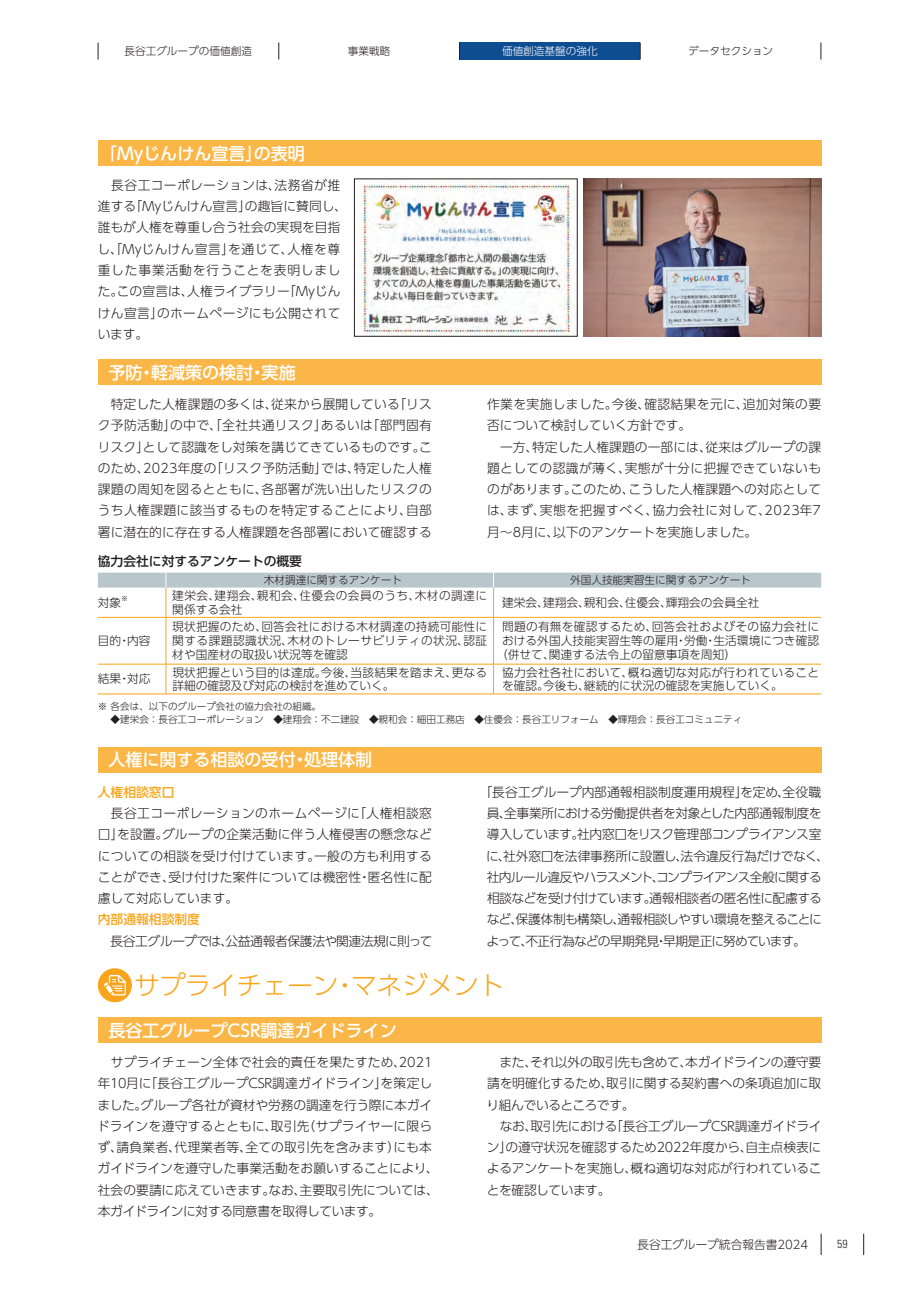
<style>
.page{position:relative;width:919px;height:1289px;background:#fff}
.page>*{position:absolute;margin:0;border:0;box-sizing:border-box;transform-origin:0 0}
.t1{font:300 25.5px "UD Shin Go Pr 6 N";color:#f9a51b}
.t2{font:500 16.95px "UD Shin Go Pr 6 N";color:#fff}
.t3{font:300 12.75px/21.3px "UD Shin Go Pr 6 N";color:#231f20;text-align:justify}
.t4{font:300 12.75px/21.3px "UD Shin Go Pr 6 N";letter-spacing:-.045em;color:#231f20}
.t5{font:300 12.75px/21.3px "UD Shin Go Pr 6 N";letter-spacing:-.02em;color:#231f20}
.t6{font:300 12.75px/21.3px "UD Shin Go Pr 6 N";letter-spacing:.025em;color:#231f20}
.t7{font:300 12.75px "UD Shin Go Pr 6 N";letter-spacing:-.03em;color:#231f20}
.t8{font:500 12.75px "UD Shin Go Pr 6 N";color:#231f20}
.t9{font:500 12.75px "UD Shin Go Pr 6 N";color:#f9a51b}
.t10{font:300 11.7px/13.8px "UD Shin Go Pr 6 N";letter-spacing:.005em;color:#231f20;text-align:justify}
.t11{font:300 11.7px/13.8px "UD Shin Go Pr 6 N";letter-spacing:.025em;color:#231f20}
.t12{font:300 11.7px/13.8px "UD Shin Go Pr 6 N";letter-spacing:.04em;color:#231f20}
.t13{font:300 condensed 11.7px "Univers LT Std";color:#231f20}
.t14{font:300 10.65px "UD Shin Go Pr 6 N";color:#231f20}
.t15{font:300 10.65px "UD Shin Go Pr 6 N";color:#fff}
.t16{font:300 9.6px/12.8px "UD Shin Go Pr 6 N";color:#231f20}
.t17{font:300 6.75px "UD Shin Go Pr 6 N";color:#231f20}
</style>
<div class="page">
<div style="left:98px;top:359px;width:723px;height:26px;background:#fab748"></div>
<div style="left:98px;top:140px;width:723px;height:26px;background:#fab748"></div>
<div style="left:98px;top:747px;width:723px;height:25px;background:#fab748"></div>
<div style="left:98px;top:968px;width:34px;height:34px;background:#f9a51b;border-radius:50%"></div>
<svg style="left:104px;top:975px;width:22px;height:20px"></svg>
<hr style="left:98px;top:617px;width:68px;height:1px;background:#f9a51b">
<hr style="left:166px;top:617px;width:327px;height:1px;background:#f9a51b">
<hr style="left:493px;top:617px;width:328px;height:1px;background:#f9a51b">
<hr style="left:98px;top:693px;width:68px;height:1px;background:#f9a51b">
<hr style="left:166px;top:693px;width:327px;height:1px;background:#f9a51b">
<hr style="left:493px;top:693px;width:328px;height:1px;background:#f9a51b">
<svg style="left:98px;top:572px;width:723px;height:15px;background:#bdc8cf"></svg>
<hr style="left:493px;top:587px;width:1px;height:30px;background:#f9a51b">
<hr style="left:493px;top:617px;width:1px;height:47px;background:#f9a51b">
<svg style="left:493px;top:665px;width:1px;height:28px"></svg>
<hr style="left:98px;top:664px;width:68px;height:1px;background:#f9a51b">
<hr style="left:166px;top:664px;width:327px;height:1px;background:#f9a51b">
<hr style="left:493px;top:664px;width:328px;height:1px;background:#f9a51b">
<hr style="left:166px;top:587px;width:1px;height:30px;background:#f9a51b">
<hr style="left:166px;top:617px;width:1px;height:47px;background:#f9a51b">
<svg style="left:166px;top:664px;width:1px;height:29px"></svg>
<div style="left:98px;top:1017px;width:723px;height:26px;background:#fab748"></div>
<img style="left:584px;top:179px;width:237px;height:157px">
<img style="left:359px;top:181px;width:216px;height:153px">
<div style="left:459px;top:43px;width:181px;height:17px;background:#0f4d91"></div>
<svg style="left:820px;top:43px;width:1px;height:17px"></svg>
<svg style="left:459px;top:43px;width:1px;height:17px"></svg>
<svg style="left:640px;top:43px;width:1px;height:17px"></svg>
<svg style="left:278px;top:43px;width:1px;height:17px"></svg>
<svg style="left:98px;top:43px;width:1px;height:17px"></svg>
<svg style="left:863px;top:1233px;width:1px;height:21px"></svg>
<svg style="left:820px;top:1233px;width:1px;height:21px"></svg>
<p class="t14" style="left:124px;top:42px;width:129px">長谷工グループの価値創造</p>
<p class="t14" style="left:348px;top:42px;width:44px">事業戦略</p>
<p class="t15" style="left:502px;top:42px;width:97px">価値創造基盤の強化</p>
<p class="t14" style="left:688px;top:42px;width:87px">データセクション</p>
<h2 class="t2" style="left:100px;top:139px;width:206px">「Myじんけん宣言」の表明</h2>
<p class="t6" style="left:98px;top:174px;width:251px">　長谷工コーポレーションは、法務省が推進する「Myじんけん宣言」の趣旨に賛同し、誰もが人権を尊重し合う社会の実現を目指し、「Myじんけん宣言」を通じて、人権を尊重した事業活動を行うことを表明しました。この宣言は、人権ライブラリー「Myじんけん宣言」のホームページにも公開されています。</p>
<h2 class="t2" style="left:108px;top:358px;width:189px">予防・軽減策の検討・実施</h2>
<p class="t3" style="left:98px;top:393px;width:335px">　特定した人権課題の多くは、従来から展開している「リスク予防活動」の中で、「全社共通リスク」あるいは「部門固有リスク」として認識をし対策を講じてきているものです。このため、2023年度の「リスク予防活動」では、特定した人権課題の周知を図るとともに、各部署が洗い出したリスクのうち人権課題に該当するものを特定することにより、自部署に潜在的に存在する人権課題を各部署において確認する</p>
<p class="t3" style="left:487px;top:393px;width:335px;text-align:left">作業を実施しました。今後、確認結果を元に、追加対策の要否について検討していく方針です。<br>　一方、特定した人権課題の一部には、従来はグループの課題としての認識が薄く、実態が十分に把握できていないものがあります。このため、こうした人権課題への対応としては、まず、実態を把握すべく、協力会社に対して、2023年7月～8月に、以下のアンケートを実施しました。</p>
<p class="t8" style="left:98px;top:551px;width:206px">協力会社に対するアンケートの概要</p>
<p class="t14" style="left:264px;top:571px;width:140px">木材調達に関するアンケート</p>
<p class="t14" style="left:570px;top:571px;width:182px">外国人技能実習生に関するアンケート</p>
<p class="t10" style="left:98px;top:595px;width:25px">対象</p>
<p class="t17" style="left:121px;top:593px;width:8px">※</p>
<p class="t12" style="left:172px;top:588px;width:316px">建栄会、建翔会、親和会、住優会の会員のうち、木材の調達に関係する会社</p>
<p class="t10" style="left:502px;top:595px;width:259px">建栄会、建翔会、親和会、住優会、輝翔会の会員全社</p>
<p class="t10" style="left:98px;top:633px;width:54px">目的・内容</p>
<p class="t10" style="left:172px;top:619px;width:316px">現状把握のため、回答会社における木材調達の持続可能性に関する課題認識状況、木材のトレーサビリティの状況、認証材や国産材の取扱い状況等を確認</p>
<p class="t11" style="left:502px;top:619px;width:318px">問題の有無を確認するため、回答会社およびその協力会社に</p>
<p class="t10" style="left:502px;top:633px;width:318px">おける外国人技能実習生等の雇用・労働・生活環境につき確認</p>
<p class="t10" style="left:496px;top:647px;width:241px">（併せて、関連する法令上の留意事項を周知）</p>
<p class="t10" style="left:98px;top:671px;width:54px">結果・対応</p>
<p class="t10" style="left:172px;top:664px;width:316px">現状把握という目的は達成。今後、当該結果を踏まえ、更なる詳細の確認及び対応の検討を進めていく。</p>
<p class="t11" style="left:502px;top:664px;width:318px">協力会社各社において、概ね適切な対応が行われていることを確認。今後も、継続的に状況の確認を実施していく。</p>
<p class="t16" style="left:98px;top:700px;width:646px">※ 各会は、以下のグループ会社の協力会社の組織。<br>　 ◆建栄会：長谷工コーポレーション　◆建翔会：不二建設　◆親和会：細田工務店　◆住優会：長谷工リフォーム　◆輝翔会：長谷工コミュニティ</p>
<h2 class="t2" style="left:108px;top:746px;width:265px">人権に関する相談の受付・処理体制</h2>
<p class="t9" style="left:98px;top:781px;width:78px">人権相談窓口</p>
<p class="t3" style="left:98px;top:802px;width:335px">　長谷工コーポレーションのホームページに「人権相談窓口」を設置。グループの企業活動に伴う人権侵害の懸念などについての相談を受け付けています。一般の方も利用することができ、受け付けた案件については機密性・匿名性に配慮して対応しています。</p>
<p class="t9" style="left:98px;top:909px;width:104px">内部通報相談制度</p>
<p class="t7" style="left:98px;top:930px;width:336px">　長谷工グループでは、公益通報者保護法や関連法規に則って</p>
<p class="t4" style="left:486px;top:780px;width:344px;text-indent:-7px">「長谷工グループ内部通報相談制度運用規程」を定め、全役職員、全事業所における労働提供者を対象とした内部通報制度を導入しています。社内窓口をリスク管理部コンプライアンス室に、社外窓口を法律事務所に設置し、法令違反行為だけでなく、社内ルール違反やハラスメント、コンプライアンス全般に関する相談などを受け付けています。通報相談者の匿名性に配慮するなど、保護体制も構築し、通報相談しやすい環境を整えることによって、不正行為などの早期発見・早期是正に努めています。</p>
<h1 class="t1" style="left:134px;top:964px;width:371px">サプライチェーン・マネジメント</h1>
<h2 class="t2" style="left:108px;top:1016px;width:290px">長谷工グループCSR調達ガイドライン</h2>
<p class="t3" style="left:97px;top:1051px;width:343px;text-align:left">　サプライチェーン全体で社会的責任を果たすため、2021年10月に「長谷工グループCSR調達ガイドライン」を策定しました。グループ各社が資材や労務の調達を行う際に本ガイドラインを遵守するとともに、取引先（サプライヤーに限らず、請負業者、代理業者等、全ての取引先を含みます）にも本ガイドラインを遵守した事業活動をお願いすることにより、社会の要請に応えていきます。なお、主要取引先については、本ガイドラインに対する同意書を取得しています。</p>
<p class="t5" style="left:486px;top:1051px;width:336px">　また、それ以外の取引先も含めて、本ガイドラインの遵守要請を明確化するため、取引に関する契約書への条項追加に取り組んでいるところです。<br>　なお、取引先における「長谷工グループCSR調達ガイドライン」の遵守状況を確認するため2022年度から、自主点検表によるアンケートを実施し、概ね適切な対応が行われていることを確認しています。</p>
<p class="t10" style="left:637px;top:1236px;width:172px">長谷工グループ統合報告書2024</p>
<p class="t13" style="left:837px;top:1236px;width:12px">59</p>
</div>
